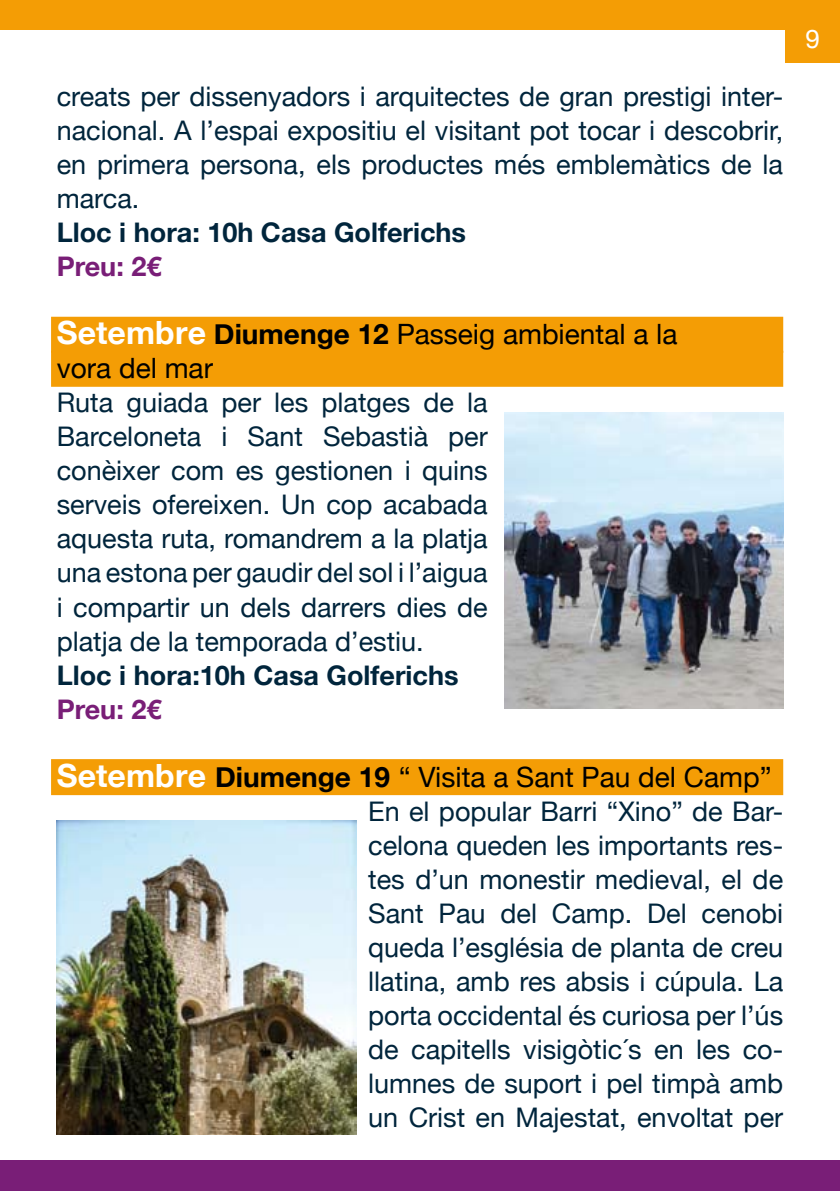
<style>
.page{position:relative;width:840px;height:1191px;background:#fff}
.page>*{position:absolute;margin:0;border:0;box-sizing:border-box;transform-origin:0 0}
.t1{font:28px/34px "Helvetica Neue";color:#000}
.t2{font:27px/34px "Helvetica Neue";color:#00253c;text-align:justify}
.t3{font:700 27px "Helvetica Neue";color:#00253c}
.t4{font:700 27px "Helvetica Neue";color:#791e77}
.t5{font:26px "Helvetica Neue";color:#fff}
.s1{font-weight:700;font-size:32px;color:#fff}
.s2{font-weight:700}
</style>
<div class="page">
<div style="left:0;top:0;width:839px;height:29px;background:#f49d05"></div>
<div style="left:0;top:1161px;width:839px;height:30px;background:#791e77"></div>
<div style="left:784px;top:9px;width:55px;height:53px;background:#f49d05"></div>
<div style="left:51px;top:317px;width:731px;height:36px;background:#f49d05"></div>
<div style="left:51px;top:351px;width:731px;height:36px;background:#f49d05"></div>
<div style="left:51px;top:759px;width:731px;height:36px;background:#f49d05"></div>
<img style="left:57px;top:820px;width:299px;height:314px">
<img style="left:504px;top:412px;width:278px;height:296px">
<p class="t2" style="left:57px;top:79px;width:727px">creats per dissenyadors i arquitectes de gran prestigi inter&shy;nacional. A l’espai expositiu el visitant pot tocar i descobrir, en primera persona, els productes més emblemàtics de la marca.</p>
<p class="t3" style="left:57px;top:216px;width:410px">Lloc i hora: 10h Casa Golferichs</p>
<p class="t4" style="left:57px;top:250px;width:106px">Preu: 2€</p>
<p class="t1" style="left:57px;top:317px;width:622px"><span class="s1">Setembre</span> <span class="s2">Diumenge 12</span> Passeig ambiental a la vora del mar</p>
<p class="t2" style="left:57px;top:385px;width:432px">Ruta guiada per les platges de la Barceloneta i Sant Sebastià per conèixer com es gestionen i quins serveis ofereixen. Un cop acabada aquesta ruta, romandrem a la platja una estona per gaudir del sol i l’aigua i compartir un dels darrers dies de platja de la temporada d’estiu.</p>
<p class="t3" style="left:57px;top:658px;width:403px">Lloc i hora:10h Casa Golferichs</p>
<p class="t4" style="left:57px;top:692px;width:106px">Preu: 2€</p>
<p class="t1" style="left:57px;top:759px;width:716px"><span class="s1">Setembre</span> <span class="s2">Diumenge 19</span> “ Visita a Sant Pau del Camp”</p>
<p class="t2" style="left:368px;top:793px;width:416px">En el popular Barri “Xino” de Bar&shy;celona queden les importants res&shy;tes d’un monestir medieval, el de Sant Pau del Camp. Del cenobi queda l’església de planta de creu llatina, amb res absis i cúpula. La porta occidental és curiosa per l’ús de capitells visigòtic´s en les co&shy;lumnes de suport i pel timpà amb un Crist en Majestat, envoltat per</p>
<p class="t5" style="left:805px;top:23px;width:16px">9</p>
</div>
